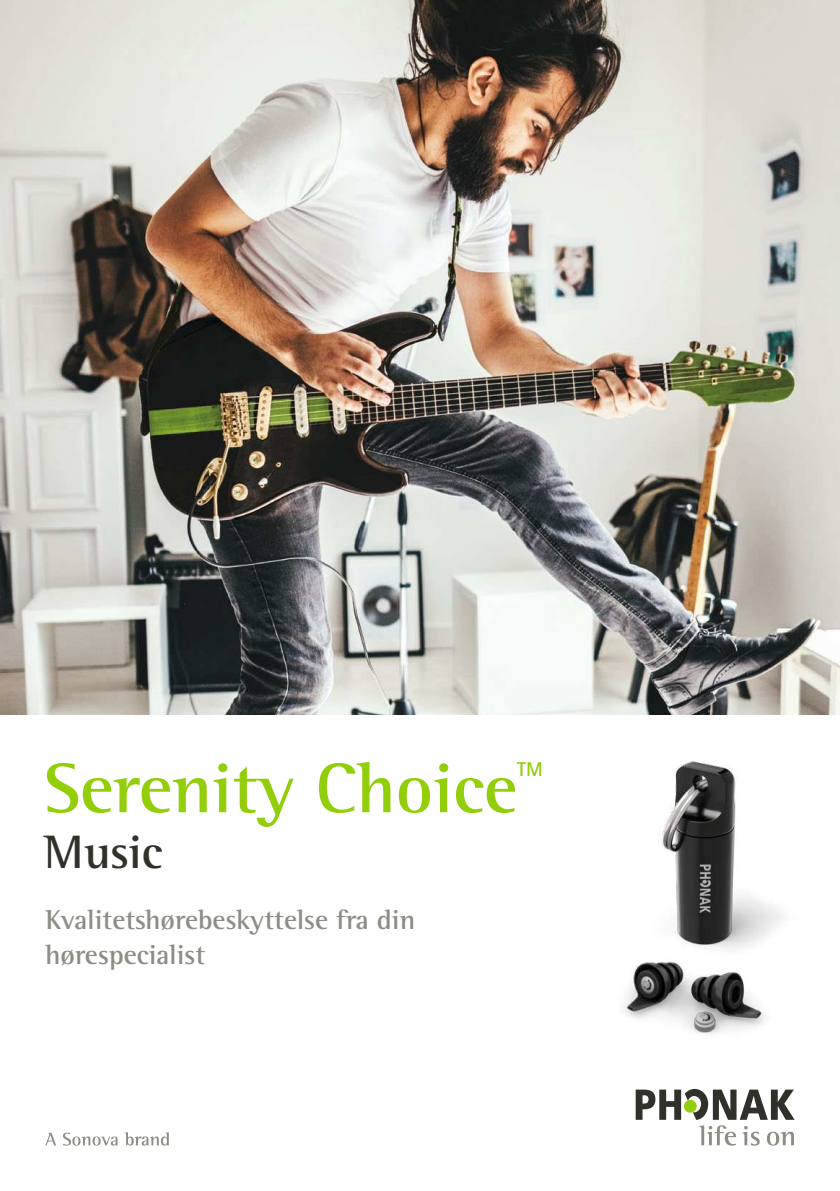
<style>
.page{position:relative;width:840px;height:1191px;background:#fff}
.page>*{position:absolute;margin:0;border:0;box-sizing:border-box;transform-origin:0 0}
.t1{font:700 72px "Rotis Semi Serif Pro";color:#93ce0a}
.t2{font:700 48px "Rotis Semi Serif Pro";letter-spacing:-.01em;color:#31312b}
.t3{font:700 28px/35px "Rotis Semi Serif Pro";color:#8d8c85}
.t4{font:700 20px "Rotis Sans Serif Pro";color:#93ce0a}
</style>
<div class="page">
<img style="left:0;top:0;width:839px;height:714px">
<img style="left:661px;top:761px;width:121px;height:187px">
<img style="left:624px;top:961px;width:140px;height:73px">
<svg style="left:45px;top:1132px;width:11px;height:13px"></svg>
<svg style="left:63px;top:1132px;width:54px;height:13px"></svg>
<svg style="left:125px;top:1132px;width:44px;height:13px"></svg>
<svg style="left:635px;top:1089px;width:159px;height:56px"></svg>
<h1 class="t1" style="left:44px;top:760px;width:474px">Serenity Choice</h1>
<p class="t4" style="left:517px;top:761px;width:27px">TM</p>
<h2 class="t2" style="left:44px;top:833px;width:120px">Music</h2>
<p class="t3" style="left:45px;top:904px;width:371px">Kvalitetshørebeskyttelse fra din hørespecialist</p>
</div>
